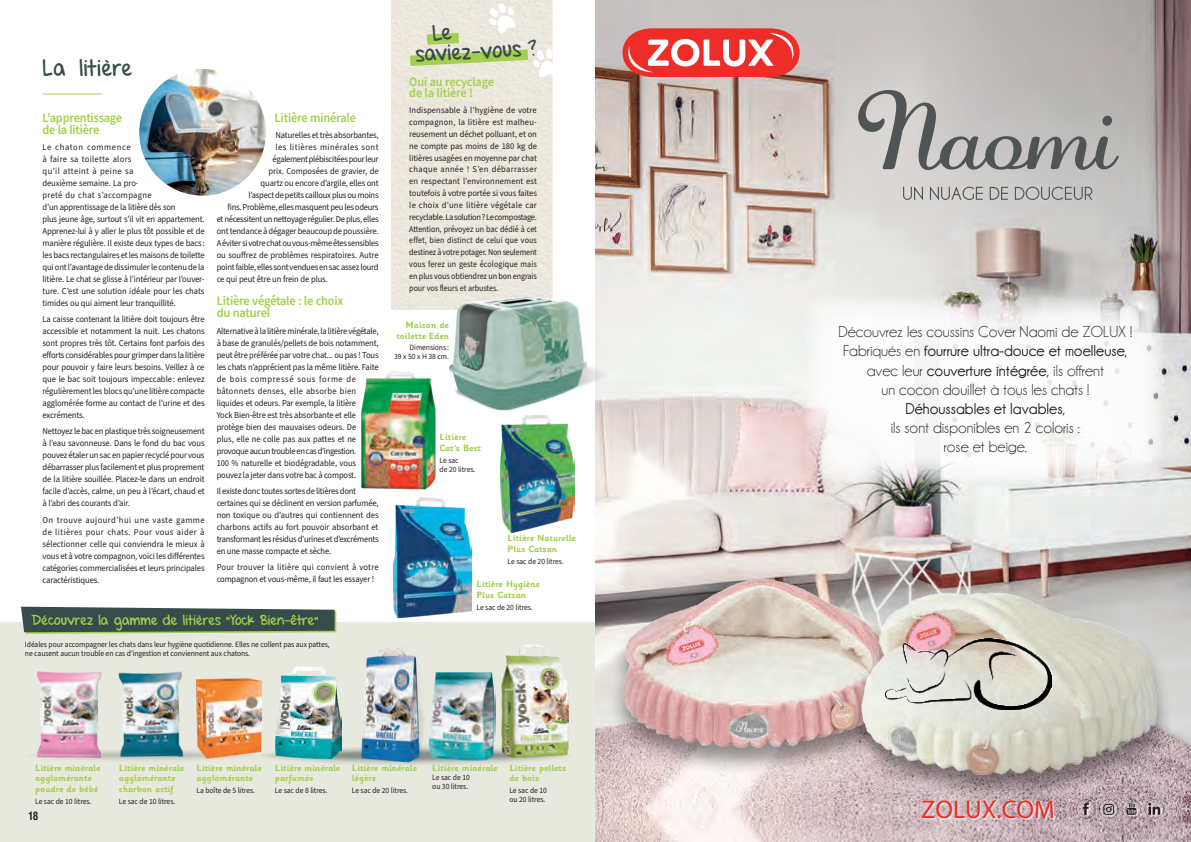
<style>
.page{position:relative;width:1191px;height:842px;background:#fff}
.page>*{position:absolute;margin:0;border:0;box-sizing:border-box;transform-origin:0 0}
.t1{font:25.6px "Myriad Pro";color:#ee2d28}
.t2{font:23px "Set Firetothe Rain";letter-spacing:.02em;color:#364c4a;scale:.95 1}
.t3{font:21.9px "Set Firetothe Rain";color:#364c4a;scale:.95 1}
.t4{font:16px/19.2px "Champagne&Limousines";color:#231f20;text-align:center}
.t5{font:13.9px "Set Firetothe Rain";color:#a4cf4e}
.t6{font:600 13px/12px "Source Sans Pro";letter-spacing:-.02em;color:#a4cf4e;scale:.95 1}
.t7{font:600 12.8px/11.8px "Source Sans Pro";letter-spacing:-.01em;color:#a4cf4e;scale:.95 1}
.t8{font:700 condensed 12px "Helvetica Neue LT Std";color:#231f20;scale:.85 1}
.t9{font:9px/12px "Source Sans Pro";letter-spacing:-.015em;color:#231f20;scale:.95 1}
.t10{font:700 9px/10.8px "Sassoon Infant Rg";color:#a4cf4e}
.t11{font:9px "Source Sans Pro";letter-spacing:-.035em;color:#231f20;scale:.95 1}
.t12{font:9px "Source Sans Pro";letter-spacing:.045em;color:#231f20;scale:.95 1}
.t13{font:8.9px/11.8px "Source Sans Pro";letter-spacing:-.01em;color:#231f20;text-align:justify;scale:.96 1}
.t14{font:8px/9px "Source Sans 3";letter-spacing:-.01em;color:#231f20;scale:.95 1}
.s1{font-weight:700}
</style>
<div class="page">
<div style="left:0;top:622px;width:595px;height:220px;background:#e8e9de"></div>
<img style="left:139px;top:69px;width:127px;height:127px;border-radius:63px">
<img style="left:595px;top:0;width:596px;height:809px">
<svg style="left:858px;top:90px;width:260px;height:80px;background:#adabaa"></svg>
<svg style="left:903px;top:186px;width:20px;height:15px"></svg>
<svg style="left:930px;top:186px;width:52px;height:15px"></svg>
<svg style="left:989px;top:187px;width:19px;height:13px"></svg>
<svg style="left:1014px;top:187px;width:78px;height:13px"></svg>
<svg style="left:622px;top:28px;width:177px;height:49px"></svg>
<svg style="left:805px;top:295px;width:360px;height:188px"></svg>
<div style="left:608px;top:577px;width:295px;height:200px;background:#231f20;opacity:.5"></div>
<img style="left:623px;top:578px;width:263px;height:169px">
<svg style="left:595px;top:809px;width:596px;height:33px;background:#d8c4c6"></svg>
<div style="left:922px;top:799px;width:244px;height:22px;background:#fff;opacity:.75"></div>
<svg style="left:1076px;top:805px;width:87px;height:13px"></svg>
<div style="left:847px;top:591px;width:326px;height:214px;background:#231f20;opacity:.5"></div>
<img style="left:861px;top:592px;width:295px;height:182px">
<img style="left:885px;top:638px;width:166px;height:71px">
<svg style="left:492px;top:354px;width:124px;height:59px"></svg>
<img style="left:450px;top:296px;width:136px;height:113px">
<img style="left:361px;top:371px;width:75px;height:119px">
<img style="left:394px;top:497px;width:78px;height:120px">
<img style="left:501px;top:415px;width:73px;height:117px">
<svg style="left:21px;top:747px;width:242px;height:17px"></svg>
<svg style="left:255px;top:744px;width:320px;height:22px"></svg>
<img style="left:32px;top:671px;width:76px;height:92px">
<img style="left:113px;top:671px;width:74px;height:93px">
<img style="left:490px;top:644px;width:85px;height:121px">
<img style="left:187px;top:678px;width:86px;height:85px">
<img style="left:439px;top:670px;width:56px;height:91px">
<img style="left:341px;top:645px;width:98px;height:120px">
<img style="left:275px;top:666px;width:66px;height:93px">
<hr style="left:43px;top:94px;width:59px;height:1px;background:#a4cf4e">
<svg style="left:21px;top:607px;width:315px;height:27px;background:#4d6258"></svg>
<svg style="left:410px;top:3px;width:143px;height:75px;background:#e1e5ca"></svg>
<h2 class="t2" style="left:43px;top:55px;width:96px">La litière</h2>
<h3 class="t6" style="left:43px;top:112px;width:85px">L’apprentissage de la litière</h3>
<p class="t9" style="left:43px;top:141px;width:172px">Le chaton commence<br>à faire sa toilette alors<br>qu’il atteint à peine sa<br>deuxième semaine. La pro-<br>preté du chat s’accompagne<br>d’un apprentissage de la litière dès son<br>plus jeune âge, surtout s’il vit en appartement.<br>Apprenez-lui à y aller le plus tôt possible et de manière régulière. Il existe deux types de bacs : les bacs rectangulaires et les maisons de toilette qui ont l’avantage de dissimuler le contenu de la litière. Le chat se glisse à l’intérieur par l’ouver&shy;ture. C’est une solution idéale pour les chats timides ou qui aiment leur tranquillité.</p>
<p class="t9" style="left:43px;top:314px;width:172px;text-align:justify">La caisse contenant la litière doit toujours être accessible et notamment la nuit. Les chatons sont propres très tôt. Certains font parfois des efforts considérables pour grimper dans la litière pour pouvoir y faire leurs besoins. Veillez à ce que le bac soit toujours impeccable : enlevez régulièrement les blocs qu’une litière compacte agglomérée forme au contact de l’urine et des excréments.</p>
<p class="t9" style="left:43px;top:426px;width:172px;text-align:justify">Nettoyez le bac en plastique très soigneusement à l’eau savonneuse. Dans le fond du bac vous pouvez étaler un sac en papier recyclé pour vous débarrasser plus facilement et plus proprement de la litière souillée. Placez-le dans un endroit facile d’accès, calme, un peu à l’écart, chaud et à l’abri des courants d’air.</p>
<p class="t9" style="left:43px;top:514px;width:172px;text-align:justify">On trouve aujourd’hui une vaste gamme de litières pour chats. Pour vous aider à sélectionner celle qui conviendra le mieux à vous et à votre compagnon, voici les différentes catégories commercialisées et leurs principales caractéristiques.</p>
<h3 class="t6" style="left:275px;top:112px;width:87px">Litière minérale</h3>
<p class="t9" style="left:276px;top:129px;width:110px">Naturelles et très absorbantes,</p>
<p class="t12" style="left:276px;top:141px;width:110px">les litières minérales sont</p>
<p class="t11" style="left:273px;top:153px;width:113px">également plébiscitées pour leur</p>
<p class="t9" style="left:269px;top:165px;width:117px">prix. Composées de gravier, de</p>
<p class="t9" style="left:261px;top:177px;width:126px">quartz ou encore d’argile, elles ont</p>
<p class="t9" style="left:249px;top:189px;width:138px">l’aspect de petits cailloux plus ou moins</p>
<p class="t9" style="left:228px;top:201px;width:160px">fins. Problème, elles masquent peu les odeurs</p>
<p class="t9" style="left:217px;top:213px;width:172px">et nécessitent un nettoyage régulier. De plus, elles</p>
<p class="t9" style="left:217px;top:225px;width:172px">ont tendance à dégager beaucoup de poussière.</p>
<p class="t9" style="left:217px;top:237px;width:172px">A éviter si votre chat ou vous-même êtes sensibles</p>
<p class="t9" style="left:217px;top:249px;width:172px">ou souffrez de problèmes respiratoires. Autre</p>
<p class="t9" style="left:217px;top:261px;width:172px">point faible, elles sont vendues en sac assez lourd</p>
<p class="t9" style="left:217px;top:273px;width:118px">ce qui peut être un frein de plus.</p>
<h3 class="t6" style="left:217px;top:295px;width:135px">Litière végétale : le choix du naturel</h3>
<p class="t9" style="left:217px;top:325px;width:172px">Alternative à la litière minérale, la litière végétale, à base de granulés/pellets de bois notamment, peut être préférée par votre chat... ou pas ! Tous les chats n’apprécient pas la même litière. Faite de bois compressé sous forme de bâtonnets denses, elle absorbe bien liquides et odeurs. Par exemple, la litière<br>Yock Bien-être est très absorbante et elle protège bien des mauvaises odeurs. De<br>plus, elle ne colle pas aux pattes et ne provoque aucun trouble en cas d’ingestion.<br>100 % naturelle et biodégradable, vous pouvez la jeter dans votre bac à compost.</p>
<p class="t9" style="left:217px;top:485px;width:172px">Il existe donc toutes sortes de litières dont certaines qui se déclinent en version parfumée, non toxique ou d’autres qui contiennent des charbons actifs au fort pouvoir absorbant et transformant les résidus d’urines et d’excréments en une masse compacte et sèche.</p>
<p class="t9" style="left:217px;top:561px;width:172px">Pour trouver la litière qui convient à votre compagnon et vous-même, il faut les essayer !</p>
<h3 class="t5" style="left:32px;top:611px;width:288px">Découvrez la gamme de litières "Yock Bien-être"</h3>
<p class="t14" style="left:25px;top:640px;width:322px;line-height:9.5px">Idéales pour accompagner les chats dans leur hygiène quotidienne. Elles ne collent pas aux pattes, ne causent aucun trouble en cas d’ingestion et conviennent aux chatons.</p>
<h3 class="t3" style="left:415px;top:41px;width:129px;rotate:-3deg">saviez-vous ?</h3>
<h3 class="t7" style="left:409px;top:76px;width:91px">Oui au recyclage de la litière !</h3>
<p class="t13" style="left:409px;top:105px;width:134px">Indispensable à l’hygiène de votre compagnon, la litière est malheu&shy;reusement un déchet polluant, et on ne compte pas moins de 180 kg de litières usagées en moyenne par chat chaque année ! S’en débarrasser en respectant l’environnement est toutefois à votre portée si vous faites le choix d’une litière végétale car recyclable. La solution? Le compostage.<br>Attention, prévoyez un bac dédié à cet effet, bien distinct de celui que vous destinez à votre potager. Non seulement vous ferez un geste écologique mais en plus vous obtiendrez un bon engrais pour vos fleurs et arbustes.</p>
<p class="t10" style="left:396px;top:320px;width:54px;text-align:right">Maison de toilette Eden</p>
<p class="t14" style="left:394px;top:343px;width:59px;text-align:right">Dimensions:<br>39 x 50 x H 38 cm.</p>
<p class="t10" style="left:439px;top:432px;width:43px">Litière<br>Cat’s Best</p>
<p class="t14" style="left:439px;top:456px;width:39px">Le sac<br>de 20 litres.</p>
<p class="t10" style="left:507px;top:533px;width:70px">Litière Naturelle<br>Plus Catsan</p>
<p class="t14" style="left:507px;top:557px;width:61px">Le sac de 20 litres.</p>
<p class="t10" style="left:476px;top:579px;width:65px">Litière Hygiène<br>Plus Catsan</p>
<p class="t14" style="left:476px;top:603px;width:61px">Le sac de 20 litres.</p>
<p class="t10" style="left:35px;top:762px;width:67px">Litière minérale agglomérante poudre de bébé</p>
<p class="t14" style="left:35px;top:797px;width:61px">Le sac de 10 litres.</p>
<h3 class="t8" style="left:28px;top:809px;width:13px">18</h3>
<p class="t10" style="left:119px;top:762px;width:67px">Litière minérale agglomérante charbon actif</p>
<p class="t14" style="left:119px;top:797px;width:61px">Le sac de 10 litres.</p>
<p class="t10" style="left:196px;top:762px;width:67px">Litière minérale agglomérante</p>
<p class="t14" style="left:196px;top:786px;width:63px">La boîte de 5 litres.</p>
<p class="t10" style="left:275px;top:762px;width:67px">Litière minérale parfumée</p>
<p class="t14" style="left:275px;top:786px;width:57px">Le sac de 8 litres.</p>
<p class="t10" style="left:352px;top:762px;width:67px">Litière minérale légère</p>
<p class="t14" style="left:352px;top:786px;width:61px">Le sac de 20 litres.</p>
<p class="t10" style="left:432px;top:762px;width:67px">Litière minérale</p>
<p class="t14" style="left:432px;top:773px;width:41px">Le sac de 10 ou 30 litres.</p>
<p class="t10" style="left:509px;top:762px;width:58px">Litière pellets de bois</p>
<p class="t14" style="left:509px;top:786px;width:41px">Le sac de 10 ou 20 litres.</p>
<p class="t4" style="left:838px;top:322px;width:295px">Découvrez les coussins Cover Naomi de ZOLUX !<br>Fabriqués en <span class="s1">fourrure ultra-douce et moelleuse</span>, avec leur <span class="s1">couverture intégrée</span>, ils offrent<br>un cocon douillet à tous les chats !<br><span class="s1">Déhoussables et lavables</span>,<br>ils sont disponibles en 2 coloris :<br>rose et beige.</p>
<h1 class="t1" style="left:921px;top:794px;width:135px">ZOLUX.COM</h1>
</div>
